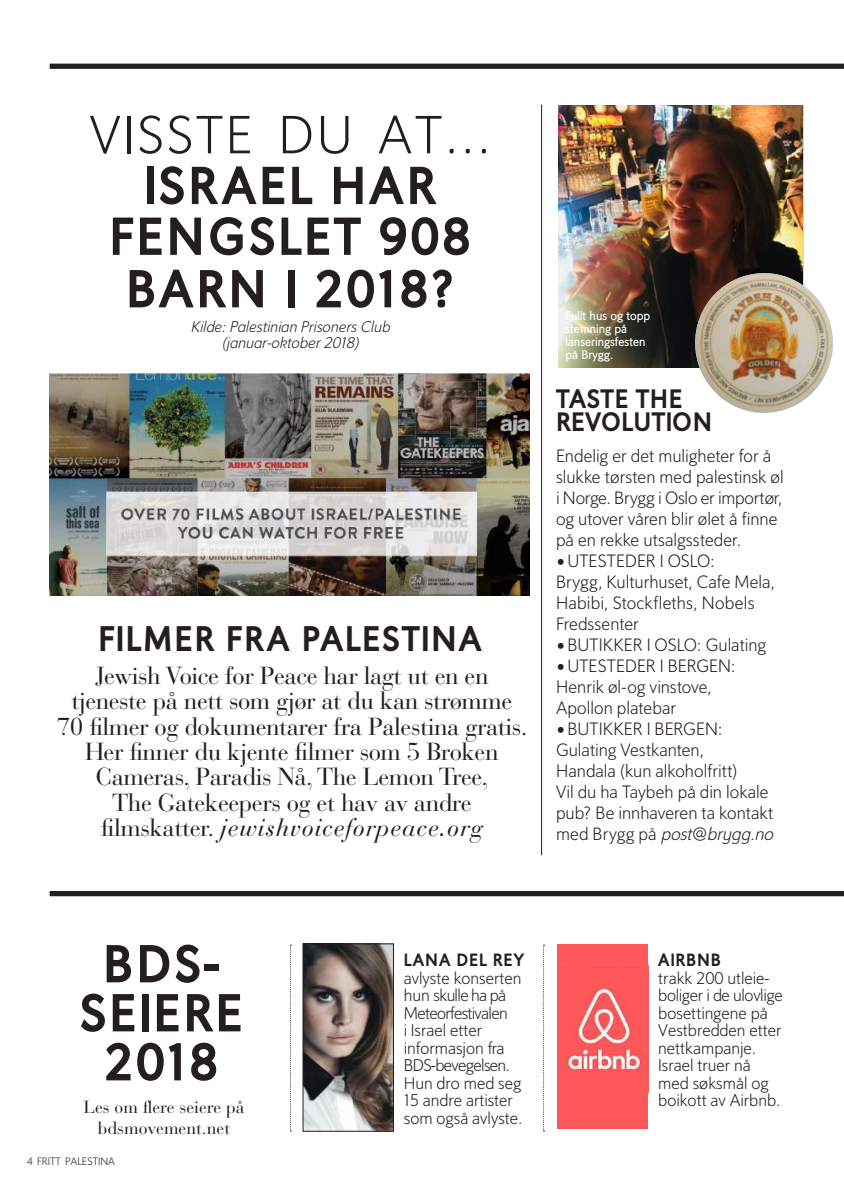
<style>
.page{position:relative;width:844px;height:1191px;background:#fff}
.page>*{position:absolute;margin:0;border:0;box-sizing:border-box;transform-origin:0 0}
.t1{font:900 52.5px/49px "Oslo";letter-spacing:.05em;color:#241f1f;text-align:center}
.t2{font:300 52.5px "Oslo";letter-spacing:.05em;color:#241f1f}
.t3{font:900 35px "Oslo";letter-spacing:.05em;color:#241f1f}
.t4{font:900 26.25px/22.8px "Oslo";letter-spacing:.02em;color:#241f1f}
.t5{font:24.5px/25.4px "Bauer Bodoni Std";letter-spacing:-.02em;color:#241f1f;text-align:center}
.t6{font:300 17.5px/21px "Oslo";color:#241f1f}
.t7{font:17.5px/21px "Bauer Bodoni Std";color:#241f1f;text-align:center}
.t8{font:900 17.5px "Oslo";letter-spacing:.05em;color:#241f1f}
.t9{font:300 16.62px/17.5px "Oslo";color:#241f1f}
.t10{font:italic 300 15.22px/16.1px "Oslo";color:#241f1f;text-align:center}
.t11{font:700 12.25px/13.1px "Oslo";color:#fff}
.t12{font:300 10.5px "Oslo";color:#241f1f}
.s1{font-style:italic}
.s2{font-weight:900}
</style>
<div class="page">
<div style="left:50px;top:64px;width:793px;height:5px;background:#241f1f"></div>
<hr style="left:541px;top:105px;width:1px;height:750px;background:#241f1f">
<div style="left:50px;top:891px;width:793px;height:5px;background:#241f1f"></div>
<div style="left:557px;top:944px;width:91px;height:184px;background:#fe585a"></div>
<img style="left:566px;top:988px;width:75px;height:84px">
<img style="left:305px;top:945px;width:86px;height:184px">
<div style="left:303px;top:943px;width:90px;height:188px;border:1px solid #241f1f"></div>
<svg style="left:290px;top:944px;width:1px;height:187px"></svg>
<svg style="left:543px;top:944px;width:1px;height:187px"></svg>
<img style="left:558px;top:105px;width:244px;height:263px">
<img style="left:694px;top:273px;width:139px;height:140px">
<img style="left:50px;top:374px;width:480px;height:221px">
<h1 class="t2" style="left:90px;top:106px;width:402px">VISSTE DU AT...</h1>
<h1 class="t1" style="left:109px;top:160px;width:362px;line-height:51.6px">ISRAEL HAR<br>FENGSLET 908<br>BARN I 2018?</h1>
<p class="t10" style="left:190px;top:319px;width:201px">Kilde: Palestinian Prisoners Club (januar-oktober 2018)</p>
<h2 class="t3" style="left:98px;top:619px;width:384px">FILMER FRA PALESTINA</h2>
<p class="t5" style="left:57px;top:663px;width:472px">Jewish Voice for Peace har lagt ut en en tjeneste på nett som gjør at du kan strømme 70 filmer og dokumentarer fra Palestina gratis.<br>Her finner du kjente filmer som 5 Broken Cameras, Paradis Nå, The Lemon Tree,<br>The Gatekeepers og et hav av andre filmskatter. <span class="s1">jewishvoiceforpeace.org</span></p>
<p class="t11" style="left:565px;top:309px;width:86px">Fullt hus og topp stemning på lanseringsfesten på Brygg.</p>
<h3 class="t4" style="left:556px;top:388px;width:158px">TASTE THE<br>REVOLUTION</h3>
<p class="t6" style="left:556px;top:446px;width:229px">Endelig er det muligheter for å slukke tørsten med palestinsk øl i Norge. Brygg i Oslo er importør, og utover våren blir ølet å finne på en rekke utsalgssteder.</p>
<p class="t6" style="left:556px;top:551px;width:220px"><span class="s2">•</span> UTESTEDER I OSLO:<br>Brygg, Kulturhuset, Cafe Mela,<br>Habibi, Stockfleths, Nobels<br>Fredssenter</p>
<p class="t6" style="left:556px;top:635px;width:211px"><span class="s2">•</span> BUTIKKER I OSLO: Gulating</p>
<p class="t6" style="left:556px;top:656px;width:181px"><span class="s2">•</span> UTESTEDER I BERGEN:<br>Henrik øl-og vinstove,<br>Apollon platebar</p>
<p class="t6" style="left:556px;top:719px;width:219px"><span class="s2">•</span> BUTIKKER I BERGEN:<br>Gulating Vestkanten,<br>Handala (kun alkoholfritt)<br>Vil du ha Taybeh på din lokale pub? Be innhaveren ta kontakt med Brygg på <span class="s1">post</span>@<span class="s1">brygg.no</span></p>
<h1 class="t1" style="left:80px;top:940px;width:164px">BDS-<br>SEIERE<br>2018</h1>
<p class="t7" style="left:83px;top:1097px;width:163px">Les om flere seiere på bdsmovement.net</p>
<p class="t12" style="left:27px;top:1155px;width:89px">4 FRITT PALESTINA</p>
<p class="t8" style="left:403px;top:950px;width:122px">LANA DEL REY</p>
<p class="t9" style="left:403px;top:969px;width:120px">avlyste konserten hun skulle ha på<br>Meteorfestivalen<br>i Israel etter informasjon fra<br>BDS-bevegelsen.<br>Hun dro med seg<br>15 andre artister som også avlyste.</p>
<p class="t8" style="left:658px;top:950px;width:64px">AIRBNB</p>
<p class="t9" style="left:658px;top:969px;width:126px">trakk 200 utleie&shy;boliger i de ulovlige bosettingene på<br>Vestbredden etter nettkampanje.<br>Israel truer nå med søksmål og boikott av Airbnb.</p>
</div>
